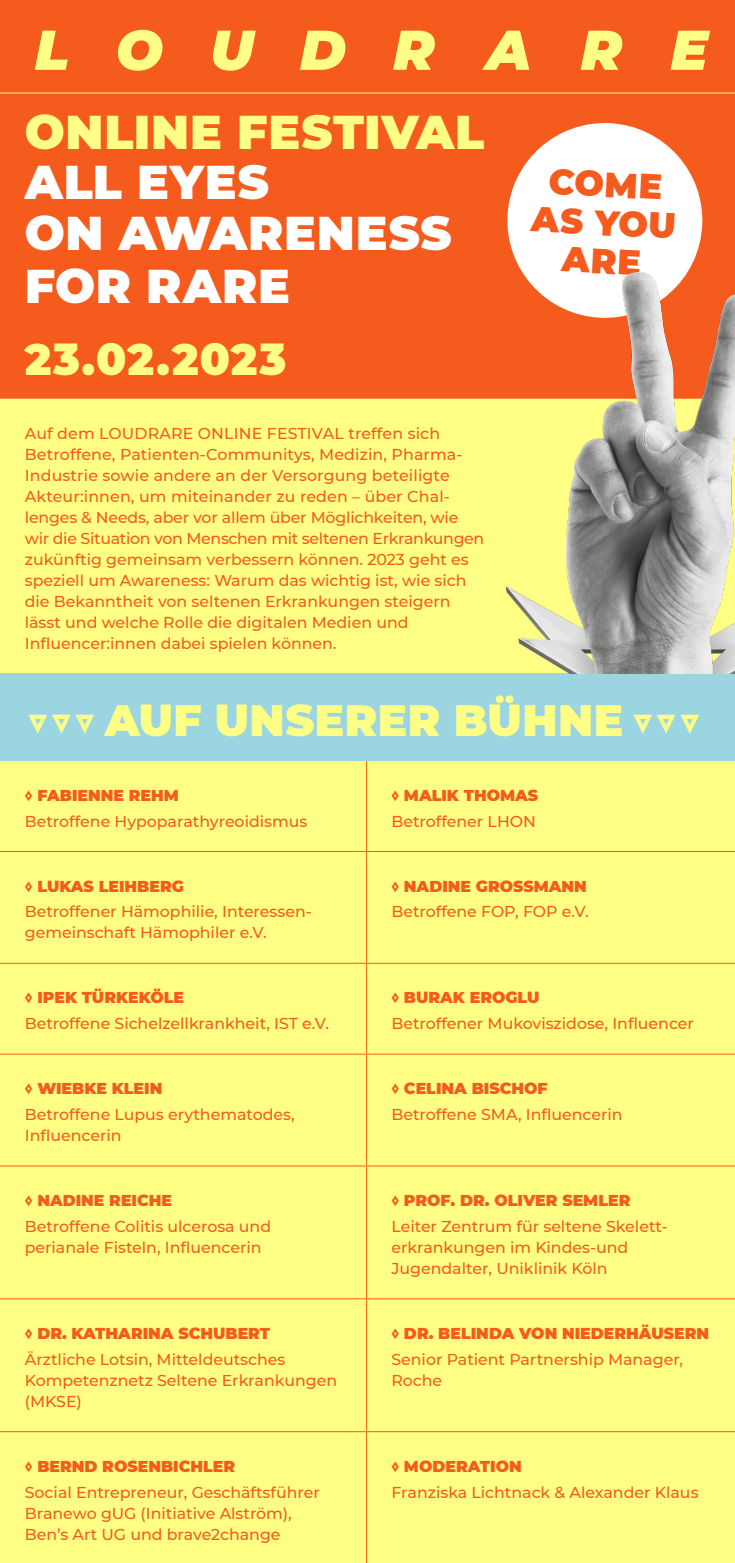
<style>
.page{position:relative;width:735px;height:1563px;background:#fff}
.page>*{position:absolute;margin:0;border:0;box-sizing:border-box;transform-origin:0 0}
.t1{font:900 47.25px/51.6px "Montserrat";letter-spacing:.015em;color:#fff}
.t2{font:900 47.25px "Montserrat";letter-spacing:.015em;color:#ffff85}
.t3{font:900 43.75px "Montserrat";letter-spacing:.015em;color:#ffff85}
.t4{font:900 35px/38.5px "Montserrat";color:#f55b1d;text-align:center}
.t5{font:500 15.75px/21px "Montserrat";color:#f55b1d}
.t6{font:900 15.75px "Montserrat";color:#f55b1d}
</style>
<div class="page">
<div style="left:0;top:0;width:734px;height:1563px;background:#f55b1d"></div>
<div style="left:0;top:399px;width:734px;height:1164px;background:#ffff85"></div>
<div style="left:0;top:673px;width:734px;height:87px;background:#9bd5e2"></div>
<hr style="left:0;top:93px;width:366px;height:1px;background:#ffff85">
<hr style="left:366px;top:93px;width:368px;height:1px;background:#ffff85">
<hr style="left:0;top:760px;width:366px;height:1px;background:#9bd5e2">
<hr style="left:366px;top:760px;width:368px;height:1px;background:#9bd5e2">
<hr style="left:366px;top:761px;width:1px;height:90px;background:#f55b1d">
<hr style="left:0;top:851px;width:366px;height:1px;background:#f55b1d">
<hr style="left:366px;top:851px;width:368px;height:1px;background:#f55b1d">
<hr style="left:366px;top:852px;width:1px;height:111px;background:#f55b1d">
<hr style="left:0;top:963px;width:366px;height:1px;background:#f55b1d">
<hr style="left:366px;top:963px;width:368px;height:1px;background:#f55b1d">
<hr style="left:366px;top:963px;width:1px;height:90px;background:#f55b1d">
<hr style="left:0;top:1053px;width:366px;height:1px;background:#f55b1d">
<hr style="left:366px;top:1053px;width:368px;height:1px;background:#f55b1d">
<hr style="left:366px;top:1054px;width:1px;height:111px;background:#f55b1d">
<hr style="left:0;top:1165px;width:366px;height:1px;background:#f55b1d">
<hr style="left:366px;top:1165px;width:368px;height:1px;background:#f55b1d">
<hr style="left:366px;top:1166px;width:1px;height:132px;background:#f55b1d">
<hr style="left:0;top:1298px;width:366px;height:1px;background:#f55b1d">
<hr style="left:366px;top:1298px;width:368px;height:1px;background:#f55b1d">
<hr style="left:366px;top:1299px;width:1px;height:132px;background:#f55b1d">
<hr style="left:0;top:1431px;width:366px;height:1px;background:#f55b1d">
<hr style="left:366px;top:1431px;width:368px;height:1px;background:#f55b1d">
<hr style="left:366px;top:1432px;width:1px;height:131px;background:#f55b1d">
<svg style="left:35px;top:31px;width:33px;height:39px"></svg>
<svg style="left:118px;top:30px;width:44px;height:41px"></svg>
<svg style="left:213px;top:31px;width:43px;height:40px"></svg>
<svg style="left:300px;top:31px;width:45px;height:39px"></svg>
<svg style="left:393px;top:31px;width:41px;height:39px"></svg>
<svg style="left:482px;top:31px;width:47px;height:39px"></svg>
<svg style="left:580px;top:31px;width:42px;height:39px"></svg>
<svg style="left:670px;top:31px;width:39px;height:39px"></svg>
<svg style="left:507px;top:123px;width:196px;height:187px"></svg>
<img style="left:506px;top:587px;width:60px;height:86px">
<img style="left:566px;top:273px;width:168px;height:400px">
<h1 class="t2" style="left:25px;top:96px;width:460px">ONLINE FESTIVAL</h1>
<h1 class="t1" style="left:25px;top:154px;width:428px">ALL EYES<br>ON AWARENESS<br>FOR RARE</h1>
<h2 class="t3" style="left:25px;top:326px;width:263px">23.02.2023</h2>
<p class="t5" style="left:25px;top:422px;width:461px">Auf dem LOUDRARE ONLINE FESTIVAL treffen sich Betroffene, Patienten-Communitys, Medizin, Pharma-Industrie sowie andere an der Versorgung beteiligte Akteur:innen, um miteinander zu reden – über Chal&shy;lenges &amp; Needs, aber vor allem über Möglichkeiten, wie wir die Situation von Menschen mit seltenen Erkrankungen zukünftig gemeinsam verbessern können. 2023 geht es speziell um Awareness: Warum das wichtig ist, wie sich die Bekanntheit von seltenen Erkrankungen steigern lässt und welche Rolle die digitalen Medien und Influencer:innen dabei spielen können.</p>
<h3 class="t4" style="left:534px;top:159px;width:146px;rotate:3deg">COME<br>AS YOU<br>ARE</h3>
<h2 class="t3" style="left:25px;top:687px;width:679px">▽▽▽ AUF UNSERER BÜHNE ▽▽▽</h2>
<p class="t6" style="left:25px;top:783px;width:155px">◊ FABIENNE REHM</p>
<p class="t5" style="left:25px;top:810px;width:284px">Betroffene Hypoparathyreoidismus</p>
<p class="t6" style="left:25px;top:874px;width:160px">◊ LUKAS LEIHBERG</p>
<p class="t5" style="left:25px;top:901px;width:288px">Betroffener Hämophilie, Interessen&shy;gemeinschaft Hämophiler e.V.</p>
<p class="t6" style="left:25px;top:986px;width:161px">◊ IPEK TÜRKEKÖLE</p>
<p class="t5" style="left:25px;top:1012px;width:305px">Betroffene Sichelzellkrankheit, IST e.V.</p>
<p class="t6" style="left:25px;top:1076px;width:139px">◊ WIEBKE KLEIN</p>
<p class="t5" style="left:25px;top:1103px;width:271px">Betroffene Lupus erythematodes,<br>Influencerin</p>
<p class="t6" style="left:25px;top:1188px;width:149px">◊ NADINE REICHE</p>
<p class="t5" style="left:25px;top:1215px;width:248px">Betroffene Colitis ulcerosa und perianale Fisteln, Influencerin</p>
<p class="t6" style="left:25px;top:1321px;width:247px">◊ DR. KATHARINA SCHUBERT</p>
<p class="t5" style="left:25px;top:1348px;width:313px">Ärztliche Lotsin, Mitteldeutsches<br>Kompetenznetz Seltene Erkrankungen (MKSE)</p>
<p class="t6" style="left:25px;top:1454px;width:212px">◊ BERND ROSENBICHLER</p>
<p class="t5" style="left:25px;top:1481px;width:296px">Social Entrepreneur, Geschäftsführer<br>Branewo gUG (Initiative Alström),<br>Ben’s Art UG und brave2change</p>
<p class="t6" style="left:391px;top:783px;width:148px">◊ MALIK THOMAS</p>
<p class="t5" style="left:391px;top:810px;width:146px">Betroffener LHON</p>
<p class="t6" style="left:391px;top:874px;width:197px">◊ NADINE GROSSMANN</p>
<p class="t5" style="left:391px;top:901px;width:199px">Betroffene FOP, FOP e.V.</p>
<p class="t6" style="left:391px;top:986px;width:150px">◊ BURAK EROGLU</p>
<p class="t5" style="left:391px;top:1012px;width:304px">Betroffener Mukoviszidose, Influencer</p>
<p class="t6" style="left:391px;top:1076px;width:158px">◊ CELINA BISCHOF</p>
<p class="t5" style="left:391px;top:1103px;width:232px">Betroffene SMA, Influencerin</p>
<p class="t6" style="left:391px;top:1188px;width:240px">◊ PROF. DR. OLIVER SEMLER</p>
<p class="t5" style="left:391px;top:1215px;width:277px">Leiter Zentrum für seltene Skelett&shy;erkrankungen im Kindes-und<br>Jugendalter, Uniklinik Köln</p>
<p class="t6" style="left:391px;top:1321px;width:319px">◊ DR. BELINDA VON NIEDERHÄUSERN</p>
<p class="t5" style="left:391px;top:1348px;width:293px">Senior Patient Partnership Manager,<br>Roche</p>
<p class="t6" style="left:391px;top:1454px;width:132px">◊ MODERATION</p>
<p class="t5" style="left:391px;top:1480px;width:308px">Franziska Lichtnack &amp; Alexander Klaus</p>
</div>
